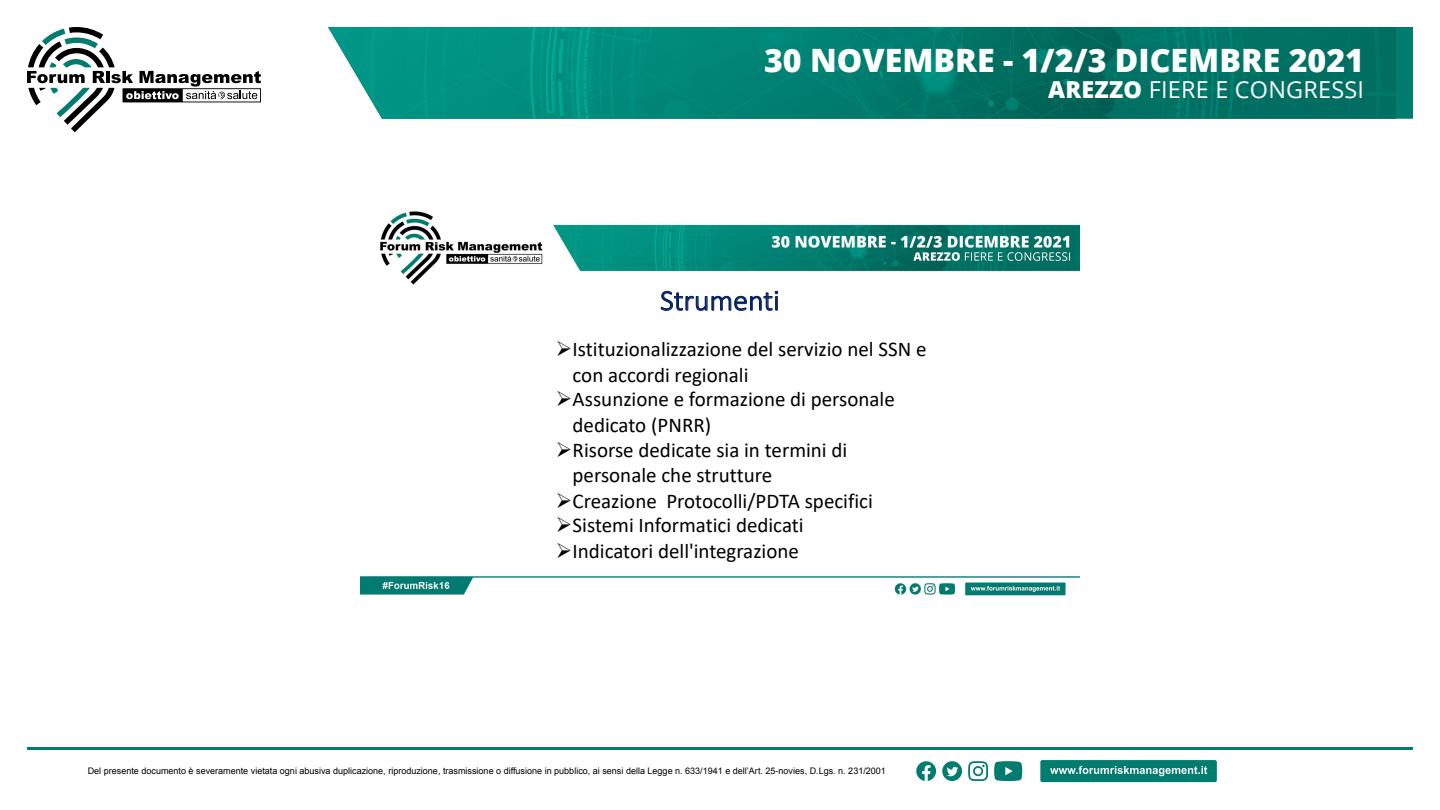
<style>
.page{position:relative;width:1440px;height:810px;background:#fff}
.page>*{position:absolute;margin:0;border:0;box-sizing:border-box;transform-origin:0 0}
.t1{font:800 32.17px "Open Sans";color:#fff}
.t2{font:300 29.4px "Calibri";color:#002060}
.t3{font:23.4px "Open Sans";letter-spacing:.01em;color:#fff}
.t4{font:21px/25.6px "Calibri";color:#000}
.t5{font:9px "Arial";color:#000}
.s1{font-weight:800}
</style>
<div class="page">
<svg style="left:27px;top:27px;width:234px;height:105px"></svg>
<img style="left:328px;top:27px;width:1068px;height:92px">
<div style="left:1040px;top:760px;width:177px;height:23px;background:#027c6f;border-radius:2px"></div>
<div style="left:1040px;top:759px;width:178px;height:24px;border:1px solid #fff;border-radius:2px"></div>
<svg style="left:1050px;top:766px;width:157px;height:10px"></svg>
<hr style="left:27px;top:747px;width:1386px;height:3px;background:#027c6f">
<svg style="left:968px;top:761px;width:20px;height:20px"></svg>
<svg style="left:994px;top:761px;width:28px;height:20px"></svg>
<svg style="left:916px;top:761px;width:20px;height:20px"></svg>
<svg style="left:942px;top:761px;width:20px;height:20px"></svg>
<img style="left:360px;top:211px;width:720px;height:385px">
<h1 class="t1" style="left:764px;top:36px;width:602px">30 NOVEMBRE - 1/2/3 DICEMBRE 2021</h1>
<p class="t3" style="left:1048px;top:74px;width:317px"><span class="s1">AREZZO</span> FIERE E CONGRESSI</p>
<h2 class="t2" style="left:660px;top:282px;width:121px">Strumenti</h2>
<p class="t4" style="left:573px;top:336px;width:356px;text-indent:-17px">➢Istituzionalizzazione del servizio nel SSN e con accordi regionali</p>
<p class="t4" style="left:573px;top:386px;width:324px;text-indent:-17px">➢Assunzione e formazione di personale dedicato (PNRR)</p>
<p class="t4" style="left:573px;top:437px;width:276px;line-height:24.8px;text-indent:-17px">➢Risorse dedicate sia in termini di personale che strutture</p>
<p class="t4" style="left:556px;top:487px;width:319px">➢Creazione Protocolli/PDTA specifici</p>
<p class="t4" style="left:556px;top:512px;width:250px">➢Sistemi Informatici dedicati</p>
<p class="t4" style="left:556px;top:538px;width:245px">➢Indicatori dell'integrazione</p>
<p class="t5" style="left:88px;top:765px;width:800px">Del presente documento è severamente vietata ogni abusiva duplicazione, riproduzione, trasmissione o diffusione in pubblico, ai sensi della Legge n. 633/1941 e dell’Art. 25-novies, D.Lgs. n. 231/2001</p>
</div>
